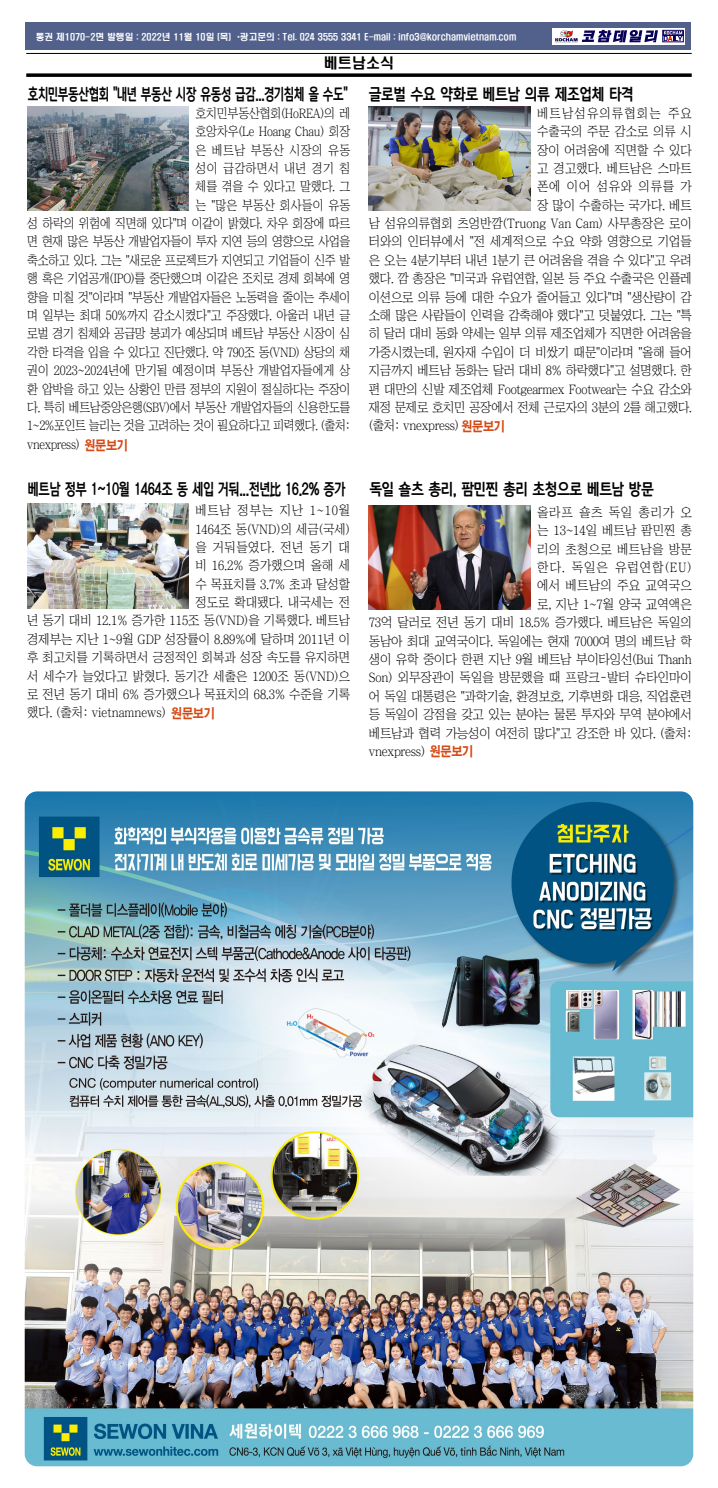
<style>
.page{position:relative;width:718px;height:1488px;background:#fff}
.page>*{position:absolute;margin:0;border:0;box-sizing:border-box;transform-origin:0 0}
.t1{font:15.75px "Korean DREAM5 R";letter-spacing:-.03em;color:#000;scale:.85 1}
.t2{font:15.75px "Korean DREAM5 R";letter-spacing:-.03em;color:#000;scale:.75 1}
.t3{font:15.75px "Korean DREAM5 R";letter-spacing:-.03em;color:#000;scale:.7 1}
.t4{font:14px "H2 hdr M";color:#000}
.t5{font:13.12px "Chosunilbo NM";letter-spacing:-.02em;color:#000;scale:.91 1}
.t6{font:13.12px "Chosunilbo NM";color:#000;scale:.95 1}
.t7{font:13.12px "Chosunilbo NM";letter-spacing:-.02em;color:#000;scale:.95 1}
.t8{font:13.12px "Chosunilbo NM";letter-spacing:-.02em;color:#000;scale:.96 1}
.t9{font:13.12px "Chosunilbo NM";letter-spacing:.005em;color:#000;scale:.95 1}
.t10{font:13.12px "Chosunilbo NM";color:#000;scale:.91 1}
.t11{font:13.12px "Chosunilbo NM";color:#000;scale:.96 1}
.t12{font:13.12px "Chosunilbo NM";letter-spacing:.03em;color:#000;scale:.91 1}
.t13{font:13.12px "Chosunilbo NM";letter-spacing:.01em;color:#000;scale:.96 1}
.t14{font:13.12px "Chosunilbo NM";letter-spacing:.075em;color:#000;scale:.96 1}
.t15{font:13.12px "Chosunilbo NM";letter-spacing:.065em;color:#000;scale:.95 1}
.t16{font:13.12px "Chosunilbo NM";letter-spacing:.005em;color:#000;scale:.91 1}
.t17{font:13.12px "Chosunilbo NM";letter-spacing:.04em;color:#000;scale:.95 1}
.t18{font:13.12px "Chosunilbo NM";letter-spacing:.09em;color:#000;scale:.95 1}
.t19{font:13.12px "Chosunilbo NM";letter-spacing:.045em;color:#000;scale:.96 1}
.t20{font:13.12px "Chosunilbo NM";letter-spacing:.055em;color:#000;scale:.95 1}
.t21{font:8.75px "H2 hdr M";color:#fff}
.s1{font-family:"H2 gtr E";color:#d54915}
</style>
<div class="page">
<div style="left:26px;top:23px;width:665px;height:27px;background:#52618c"></div>
<svg style="left:552px;top:28px;width:133px;height:17px"></svg>
<hr style="left:26px;top:53px;width:665px;height:1px;background:#000">
<svg style="left:26px;top:73px;width:665px;height:4px;background:#1f1f1f"></svg>
<img style="left:553px;top:30px;width:25px;height:12px">
<div style="left:662px;top:30px;width:21px;height:12px;border:1px solid #080059"></div>
<svg style="left:581px;top:30px;width:101px;height:12px"></svg>
<img style="left:25px;top:791px;width:668px;height:675px">
<img style="left:27px;top:504px;width:161px;height:104px">
<img style="left:27px;top:106px;width:161px;height:105px">
<img style="left:369px;top:505px;width:161px;height:105px">
<img style="left:369px;top:106px;width:161px;height:105px">
<p class="t21" style="left:36px;top:32px;width:482px">통권 제1070-2면 발행일 : 2022년 11월 10일 (목) *광고문의 : Tel. 024 3555 3341 E-mail : info3@korchamvietnam.com</p>
<p class="t4" style="left:324px;top:56px;width:71px">베트남소식</p>
<p class="t3" style="left:28px;top:86px;width:458px">호치민부동산협회 "내년 부동산 시장 유동성 급감...경기침체 올 수도"</p>
<p class="t5" style="left:195px;top:106px;width:171px">호치민부동산협회(HoREA)의 레</p>
<p class="t5" style="left:195px;top:125px;width:171px">호앙차우(Le Hoang Chau) 회장</p>
<p class="t12" style="left:195px;top:143px;width:171px">은 베트남 부동산 시장의 유동</p>
<p class="t12" style="left:195px;top:161px;width:171px">성이 급감하면서 내년 경기 침</p>
<p class="t5" style="left:195px;top:180px;width:172px">체를 겪을 수 있다고 말했다. 그</p>
<p class="t16" style="left:195px;top:198px;width:171px">는 "많은 부동산 회사들이 유동</p>
<p class="t5" style="left:27px;top:217px;width:356px">성 하락의 위험에 직면해 있다"며 이같이 밝혔다. 차우 회장에 따르</p>
<p class="t5" style="left:27px;top:235px;width:356px">면 현재 많은 부동산 개발업자들이 투자 지연 등의 영향으로 사업을</p>
<p class="t5" style="left:27px;top:253px;width:356px">축소하고 있다. 그는 "새로운 프로젝트가 지연되고 기업들이 신주 발</p>
<p class="t5" style="left:27px;top:272px;width:356px">행 혹은 기업공개(IPO)를 중단했으며 이같은 조치로 경제 회복에 영</p>
<p class="t5" style="left:27px;top:290px;width:356px">향을 미칠 것"이라며 "부동산 개발업자들은 노동력을 줄이는 추세이</p>
<p class="t5" style="left:27px;top:308px;width:356px">며 일부는 최대 50%까지 감소시켰다"고 주장했다. 아울러 내년 글</p>
<p class="t5" style="left:27px;top:327px;width:356px">로벌 경기 침체와 공급망 붕괴가 예상되며 베트남 부동산 시장이 심</p>
<p class="t5" style="left:27px;top:345px;width:356px">각한 타격을 입을 수 있다고 진단했다. 약 790조 동(VND) 상당의 채</p>
<p class="t10" style="left:27px;top:364px;width:356px">권이 2023~2024년에 만기될 예정이며 부동산 개발업자들에게 상</p>
<p class="t5" style="left:27px;top:382px;width:356px">환 압박을 하고 있는 상황인 만큼 정부의 지원이 절실하다는 주장이</p>
<p class="t5" style="left:27px;top:400px;width:356px">다. 특히 베트남중앙은행(SBV)에서 부동산 개발업자들의 신용한도를</p>
<p class="t5" style="left:27px;top:419px;width:356px">1~2%포인트 늘리는 것을 고려하는 것이 필요하다고 피력했다. (출처:</p>
<p class="t5" style="left:27px;top:437px;width:112px">vnexpress) <span class="s1">원문보기</span></p>
<p class="t2" style="left:28px;top:481px;width:425px">베트남 정부 1~10월 1464조 동 세입 거둬...전년比 16.2% 증가</p>
<p class="t15" style="left:195px;top:504px;width:164px">베트남 정부는 지난 1~10월</p>
<p class="t6" style="left:195px;top:522px;width:164px">1464조 동(VND)의 세금(국세)</p>
<p class="t17" style="left:195px;top:540px;width:164px">을 거둬들였다. 전년 동기 대</p>
<p class="t9" style="left:195px;top:559px;width:164px">비 16.2% 증가했으며 올해 세</p>
<p class="t6" style="left:195px;top:577px;width:164px">수 목표치를 3.7% 초과 달성할</p>
<p class="t9" style="left:195px;top:595px;width:164px">정도로 확대됐다. 내국세는 전</p>
<p class="t6" style="left:27px;top:614px;width:341px">년 동기 대비 12.1% 증가한 115조 동(VND)을 기록했다. 베트남</p>
<p class="t6" style="left:27px;top:632px;width:341px">경제부는 지난 1~9월 GDP 성장률이 8.89%에 달하며 2011년 이</p>
<p class="t6" style="left:27px;top:651px;width:341px">후 최고치를 기록하면서 긍정적인 회복과 성장 속도를 유지하면</p>
<p class="t6" style="left:27px;top:669px;width:341px">서 세수가 늘었다고 밝혔다. 동기간 세출은 1200조 동(VND)으</p>
<p class="t6" style="left:27px;top:687px;width:341px">로 전년 동기 대비 6% 증가했으나 목표치의 68.3% 수준을 기록</p>
<p class="t6" style="left:27px;top:706px;width:199px">했다. (출처: vietnamnews) <span class="s1">원문보기</span></p>
<p class="t1" style="left:369px;top:86px;width:313px">글로벌 수요 약화로 베트남 의류 제조업체 타격</p>
<p class="t18" style="left:537px;top:106px;width:164px">베트남섬유의류협회는 주요</p>
<p class="t6" style="left:537px;top:125px;width:164px">수출국의 주문 감소로 의류 시</p>
<p class="t6" style="left:537px;top:143px;width:164px">장이 어려움에 직면할 수 있다</p>
<p class="t9" style="left:537px;top:161px;width:164px">고 경고했다. 베트남은 스마트</p>
<p class="t20" style="left:537px;top:180px;width:164px">폰에 이어 섬유와 의류를 가</p>
<p class="t6" style="left:537px;top:198px;width:164px">장 많이 수출하는 국가다. 베트</p>
<p class="t6" style="left:369px;top:217px;width:341px">남 섬유의류협회 츠엉반깜(Truong Van Cam) 사무총장은 로이</p>
<p class="t6" style="left:369px;top:235px;width:341px">터와의 인터뷰에서 "전 세계적으로 수요 약화 영향으로 기업들</p>
<p class="t7" style="left:369px;top:253px;width:341px">은 오는 4분기부터 내년 1분기 큰 어려움을 겪을 수 있다"고 우려</p>
<p class="t7" style="left:369px;top:272px;width:341px">했다. 깜 총장은 "미국과 유럽연합, 일본 등 주요 수출국은 인플레</p>
<p class="t7" style="left:369px;top:290px;width:341px">이션으로 의류 등에 대한 수요가 줄어들고 있다"며 "생산량이 감</p>
<p class="t7" style="left:369px;top:308px;width:341px">소해 많은 사람들이 인력을 감축해야 했다"고 덧붙였다. 그는 "특</p>
<p class="t7" style="left:369px;top:327px;width:341px">히 달러 대비 동화 약세는 일부 의류 제조업체가 직면한 어려움을</p>
<p class="t7" style="left:369px;top:345px;width:341px">가중시켰는데, 원자재 수입이 더 비쌌기 때문"이라며 "올해 들어</p>
<p class="t7" style="left:369px;top:364px;width:341px">지금까지 베트남 동화는 달러 대비 8% 하락했다"고 설명했다. 한</p>
<p class="t7" style="left:369px;top:382px;width:341px">편 대만의 신발 제조업체 Footgearmex Footwear는 수요 감소와</p>
<p class="t7" style="left:369px;top:400px;width:341px">재정 문제로 호치민 공장에서 전체 근로자의 3분의 2를 해고했다.</p>
<p class="t7" style="left:369px;top:419px;width:145px">(출처: vnexpress) <span class="s1">원문보기</span></p>
<p class="t1" style="left:369px;top:481px;width:336px">독일 숄츠 총리, 팜민찐 총리 초청으로 베트남 방문</p>
<p class="t19" style="left:537px;top:505px;width:162px">올라프 숄츠 독일 총리가 오</p>
<p class="t11" style="left:537px;top:524px;width:162px">는 13~14일 베트남 팜민찐 총</p>
<p class="t13" style="left:537px;top:542px;width:162px">리의 초청으로 베트남을 방문</p>
<p class="t14" style="left:537px;top:560px;width:162px">한다. 독일은 유럽연합(EU)</p>
<p class="t13" style="left:537px;top:579px;width:162px">에서 베트남의 주요 교역국으</p>
<p class="t11" style="left:537px;top:597px;width:162px">로, 지난 1~7월 양국 교역액은</p>
<p class="t8" style="left:369px;top:616px;width:338px">73억 달러로 전년 동기 대비 18.5% 증가했다. 베트남은 독일의</p>
<p class="t8" style="left:369px;top:634px;width:338px">동남아 최대 교역국이다. 독일에는 현재 7000여 명의 베트남 학</p>
<p class="t8" style="left:369px;top:652px;width:338px">생이 유학 중이다 한편 지난 9월 베트남 부이타잉선(Bui Thanh</p>
<p class="t8" style="left:369px;top:671px;width:338px">Son) 외무장관이 독일을 방문했을 때 프랑크-발터 슈타인마이</p>
<p class="t8" style="left:369px;top:689px;width:338px">어 독일 대통령은 "과학기술, 환경보호, 기후변화 대응, 직업훈련</p>
<p class="t8" style="left:369px;top:707px;width:338px">등 독일이 강점을 갖고 있는 분야는 물론 투자와 무역 분야에서</p>
<p class="t8" style="left:369px;top:726px;width:338px">베트남과 협력 가능성이 여전히 많다"고 강조한 바 있다. (출처:</p>
<p class="t8" style="left:369px;top:744px;width:110px">vnexpress) <span class="s1">원문보기</span></p>
</div>
